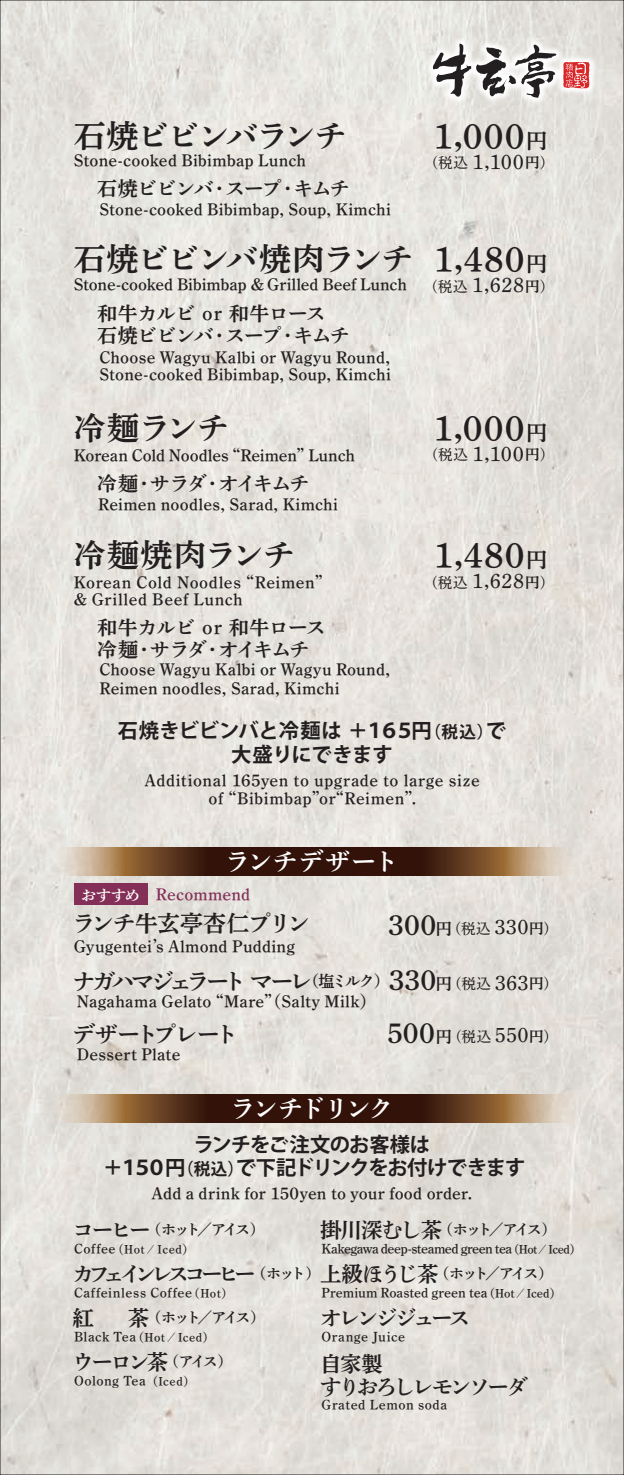
<style>
.page{position:relative;width:624px;height:1475px;background:#fff}
.page>*{position:absolute;margin:0;border:0;box-sizing:border-box;transform-origin:0 0}
.t1{font:35.2px "P Shuei Yobu Min Std B";letter-spacing:.035em;color:#231f20}
.t2{font:32px "P Shuei Yobu Min Std B";letter-spacing:-.04em;color:#231f20}
.t3{font:32px "P Shuei Yobu Min Std B";color:#231f20}
.t4{font:25px "P Shuei Yobu Min Std B";letter-spacing:.015em;color:#fff}
.t5{font:25px "P Shuei Yobu Min Std B";letter-spacing:-.095em;color:#fff}
.t6{font:23px "P Shuei Yobu Min Std B";letter-spacing:-.16em;color:#231f20}
.t7{font:23px "P Shuei Yobu Min Std B";letter-spacing:-.05em;color:#231f20}
.t8{font:23px "P Shuei Yobu Min Std B";letter-spacing:-.08em;color:#231f20}
.t9{font:21.4px "P Shuei Yobu Min Std B";letter-spacing:-.23em;color:#231f20}
.t10{font:21.4px/46.4px "P Shuei Yobu Min Std B";letter-spacing:-.13em;color:#231f20}
.t11{font:21.4px "P Shuei Yobu Min Std B";letter-spacing:-.135em;color:#231f20}
.t12{font:21.4px "P Shuei Yobu Min Std B";letter-spacing:-.155em;color:#231f20}
.t13{font:20.8px "P Shuei Yobu Min Std M";letter-spacing:.025em;color:#231f20}
.t14{font:700 20.4px/24px "Koz Go Pr 6 N";letter-spacing:-.035em;color:#231f20;text-align:center}
.t15{font:700 20.4px/24px "Koz Go Pr 6 N";letter-spacing:-.01em;color:#231f20;text-align:center}
.t16{font:20px/22px "P Shuei Yobu Min Std B";letter-spacing:-.055em;color:#231f20}
.t17{font:20px "P Shuei Yobu Min Std B";letter-spacing:-.08em;color:#231f20}
.t18{font:20px "P Shuei Yobu Min Std B";letter-spacing:-.1em;color:#231f20}
.t19{font:17px/18px "P Shuei Yobu Min Std N B";letter-spacing:.015em;color:#231f20}
.t20{font:17px "P Shuei Yobu Min Std N B";letter-spacing:-.01em;color:#231f20}
.t21{font:17px/17px "P Shuei Yobu Min Std N B";letter-spacing:.035em;color:#231f20}
.t22{font:17px "P Shuei Yobu Min Std N B";letter-spacing:.01em;color:#832f57}
.t23{font:15px "P Shuei Yobu Min Std B";letter-spacing:-.195em;color:#231f20}
.t24{font:15px "P Shuei Yobu Min Std N B";color:#fff}
.t25{font:14.6px "P Shuei Yobu Min Std M";color:#231f20}
.t26{font:13.6px "P Shuei Yobu Min Std N B";letter-spacing:.045em;color:#231f20}
.t27{font:13.6px "P Shuei Yobu Min Std N B";letter-spacing:-.04em;color:#231f20}
.t28{font:13.6px "P Shuei Yobu Min Std N B";letter-spacing:.015em;color:#231f20}
.t29{font:13.6px "P Shuei Yobu Min Std N B";letter-spacing:.035em;color:#231f20}
.t30{font:12.2px "P Shuei Yobu Min Std N B";letter-spacing:.035em;color:#231f20}
.s1{font-size:21.2px}
.s2{font-size:14.6px}
.s3{font-family:"P Shuei Yobu Min Std B";font-size:14.6px}
.s4{font-size:35.2px}
.s5{font-size:16.6px}
.s6{font-family:"P Shuei Yobu Min Std B";font-size:28.2px}
.s7{font-family:"P Shuei Yobu Min Std B";font-size:16.2px}
.s8{font-size:20.8px}
.s9{font-family:"P Shuei Yobu Min Std B"}
.s10{font-size:16px}
.s11{font-size:21.4px}
.s12{font-size:15px}
.s13{font-size:13.6px}
.s14{font-size:9.8px}
.s15{font-size:12.2px}
</style>
<div class="page">
<img style="left:2px;top:2px;width:620px;height:1470px">
<div style="left:0;top:1245px;width:624px;height:154px;background:#e2ded8"></div>
<svg style="left:43px;top:847px;width:538px;height:28px;background:#6f503d"></svg>
<svg style="left:43px;top:1094px;width:538px;height:28px;background:#6e503c"></svg>
<div style="left:74px;top:883px;width:73px;height:21px;background:#832f57"></div>
<img style="left:356px;top:2px;width:266px;height:172px">
<svg style="left:433px;top:43px;width:123px;height:55px"></svg>
<svg style="left:563px;top:62px;width:26px;height:26px"></svg>
<h2 class="t2" style="left:74px;top:113px;width:275px">石焼ビビンバランチ</h2>
<h1 class="t1" style="left:433px;top:111px;width:115px">1,000<span class="s1">円</span></h1>
<p class="t13" style="left:432px;top:147px;width:116px"><span class="s2">(税込</span> 1,100<span class="s3">円</span><span class="s2">)</span></p>
<p class="t17" style="left:97px;top:174px;width:254px">石焼ビビンバ・スープ・キムチ</p>
<p class="t19" style="left:74px;top:151px;width:234px">Stone-cooked Bibimbap Lunch</p>
<p class="t19" style="left:99px;top:200px;width:293px">Stone-cooked Bibimbap, Soup, Kimchi</p>
<h2 class="t2" style="left:74px;top:236px;width:475px">石焼ビビンバ焼肉ランチ <span class="s4">1,480</span><span class="s1">円</span></h2>
<p class="t13" style="left:431px;top:270px;width:116px"><span class="s2">(税込</span> 1,628<span class="s3">円</span><span class="s2">)</span></p>
<p class="t16" style="left:97px;top:302px;width:254px">和牛カルビ or 和牛ロース石焼ビビンバ・スープ・キムチ</p>
<p class="t20" style="left:74px;top:272px;width:334px">Stone-cooked Bibimbap &amp; Grilled Beef Lunch</p>
<p class="t19" style="left:99px;top:348px;width:293px;line-height:17px">Choose Wagyu Kalbi or Wagyu Round,<br>Stone-cooked Bibimbap, Soup, Kimchi</p>
<h2 class="t2" style="left:74px;top:405px;width:157px">冷麺ランチ</h2>
<h1 class="t1" style="left:433px;top:403px;width:115px">1,000<span class="s1">円</span></h1>
<p class="t13" style="left:432px;top:439px;width:116px"><span class="s2">(税込</span> 1,100<span class="s3">円</span><span class="s2">)</span></p>
<p class="t18" style="left:97px;top:469px;width:214px">冷麺・サラダ・オイキムチ</p>
<p class="t20" style="left:74px;top:443px;width:283px">Korean Cold Noodles “Reimen” Lunch</p>
<p class="t19" style="left:98px;top:495px;width:241px">Reimen noodles, Sarad, Kimchi</p>
<h2 class="t3" style="left:74px;top:532px;width:223px">冷麺焼肉ランチ</h2>
<h1 class="t1" style="left:434px;top:531px;width:115px">1,480<span class="s1">円</span></h1>
<p class="t13" style="left:431px;top:566px;width:116px"><span class="s2">(税込</span> 1,628<span class="s3">円</span><span class="s2">)</span></p>
<p class="t16" style="left:97px;top:615px;width:230px">和牛カルビ or 和牛ロース冷麺・サラダ・オイキムチ</p>
<p class="t21" style="left:74px;top:573px;width:251px">Korean Cold Noodles “Reimen” &amp; Grilled Beef Lunch</p>
<p class="t19" style="left:99px;top:659px;width:292px;line-height:19px">Choose Wagyu Kalbi or Wagyu Round,<br>Reimen noodles, Sarad, Kimchi</p>
<p class="t15" style="left:118px;top:718px;width:390px">石焼きビビンバと冷麺は ＋１６５円<span class="s5">（税込）</span>で大盛りにできます</p>
<p class="t19" style="left:145px;top:770px;width:336px;text-align:center">Additional 165yen to upgrade to large size of “Bibimbap”or“Reimen”.</p>
<p class="t24" style="left:81px;top:884px;width:60px">おすすめ</p>
<h3 class="t4" style="left:225px;top:843px;width:175px">ランチデザート</h3>
<p class="t22" style="left:156px;top:882px;width:96px">Recommend</p>
<h3 class="t7" style="left:72px;top:906px;width:240px">ランチ牛玄亭杏仁プリン</h3>
<p class="t25" style="left:388px;top:917px;width:163px"><span class="s6">300</span><span class="s7">円</span> (税込 <span class="s8">330</span><span class="s9">円</span>)</p>
<p class="t25" style="left:388px;top:973px;width:163px"><span class="s6">330</span><span class="s7">円</span> (税込 <span class="s8">363</span><span class="s9">円</span>)</p>
<p class="t19" style="left:74px;top:937px;width:223px">Gyugenteiʼs Almond Pudding</p>
<p class="t19" style="left:77px;top:991px;width:301px">Nagahama Gelato “Mare”（Salty Milk）</p>
<p class="t19" style="left:77px;top:1044px;width:105px">Dessert Plate</p>
<h3 class="t6" style="left:72px;top:964px;width:319px">ナガハマジェラート マーレ<span class="s10">（塩ミルク）</span></h3>
<h3 class="t8" style="left:72px;top:1017px;width:168px">デザートプレート</h3>
<p class="t25" style="left:387px;top:1026px;width:164px"><span class="s6">500</span><span class="s7">円</span> (税込 <span class="s8">550</span><span class="s9">円</span>)</p>
<h3 class="t5" style="left:230px;top:1090px;width:165px">ランチドリンク</h3>
<p class="t14" style="left:103px;top:1132px;width:424px">ランチをご注文のお客様は<br>＋１５０円<span class="s5">（税込）</span>で下記ドリンクをお付けできます</p>
<p class="t19" style="left:152px;top:1184px;width:321px">Add a drink for 150yen to your food order.</p>
<p class="t23" style="left:73px;top:1218px;width:194px"><span class="s11">コーヒー</span> （ホット／アイス）</p>
<p class="t9" style="left:73px;top:1258px;width:249px">カフェインレスコーヒー <span class="s12">（ホット）</span></p>
<p class="t23" style="left:73px;top:1306px;width:194px"><span class="s11">紅　 茶</span> （ホット／アイス）</p>
<p class="t12" style="left:73px;top:1346px;width:161px">ウーロン茶 <span class="s12">（アイス）</span></p>
<p class="t30" style="left:74px;top:1240px;width:122px"><span class="s13">Coffee</span>（Hot <span class="s14">／</span> Iced）</p>
<p class="t26" style="left:74px;top:1282px;width:161px">Caffeinless Coffee<span class="s15">（Hot）</span></p>
<p class="t30" style="left:74px;top:1328px;width:142px"><span class="s13">Black Tea</span>（Hot <span class="s14">／</span> Iced）</p>
<p class="t29" style="left:74px;top:1370px;width:123px">Oolong Tea<span class="s15">（Iced）</span></p>
<p class="t23" style="left:320px;top:1218px;width:238px"><span class="s11">掛川深むし茶</span> （ホット／アイス）</p>
<p class="t23" style="left:320px;top:1262px;width:234px"><span class="s11">上級ほうじ茶</span> （ホット／アイス）</p>
<p class="t10" style="left:320px;top:1293px;width:152px">オレンジジュース自家製</p>
<p class="t11" style="left:320px;top:1371px;width:209px">すりおろしレモンソーダ</p>
<p class="t27" style="left:321px;top:1238px;width:261px">Kakegawa deep-steamed green tea<span class="s15">（Hot</span> <span class="s14">／</span> <span class="s15">Iced）</span></p>
<p class="t28" style="left:321px;top:1282px;width:241px">Premium Roasted green tea<span class="s15">（Hot</span> <span class="s14">／</span> <span class="s15">Iced）</span></p>
<p class="t26" style="left:321px;top:1326px;width:85px">Orange Juice</p>
<p class="t26" style="left:321px;top:1394px;width:127px">Grated Lemon soda</p>
</div>
